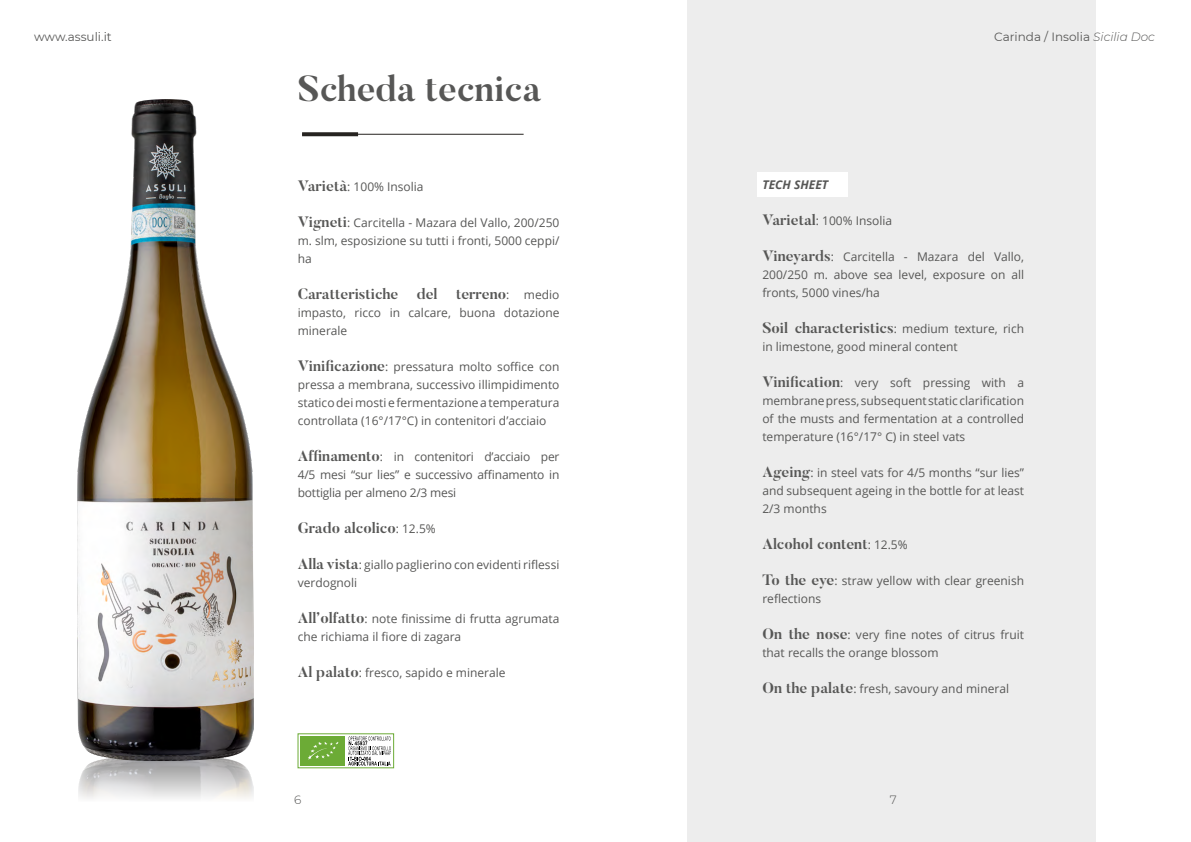
<style>
.page{position:relative;width:1191px;height:842px;background:#fff}
.page>*{position:absolute;margin:0;border:0;box-sizing:border-box;transform-origin:0 0}
.t1{font:700 36px "Butler";color:#575756}
.Text{font:700 15px "Butler";color:#575756}
.Text-2{font:12px/18px "Open Sans";color:#575756;text-align:justify}
.t2{font:12px "Montserrat";color:#575756}
.Text-3{font:italic 700 12px "Open Sans";color:#575756}
.t3{font:300 12px "Montserrat";color:#575756}
.s1{font-weight:300;font-style:italic}
.s2{font-family:"Butler";font-weight:700;font-size:15px}
.s3{font-family:"Open Sans";font-weight:400;font-size:12px}
</style>
<div class="page">
<div style="left:687px;top:0;width:408px;height:842px;background:#ededed"></div>
<hr style="left:302px;top:134px;width:221px;height:1px;background:#262320">
<svg style="left:302px;top:132px;width:56px;height:4px"></svg>
<svg style="left:348px;top:736px;width:43px;height:29px"></svg>
<div style="left:300px;top:736px;width:45px;height:30px;background:#6cab36"></div>
<svg style="left:308px;top:742px;width:31px;height:18px"></svg>
<div style="left:757px;top:172px;width:91px;height:24px;background:#fff"></div>
<img style="left:78px;top:99px;width:176px;height:656px">
<img style="left:78px;top:755px;width:176px;height:44px">
<p class="t2" style="left:34px;top:29px;width:79px">www.assuli.it</p>
<p class="t2" style="left:994px;top:29px;width:162px">Carinda / Insolia <span class="s1">Sicilia Doc</span></p>
<p class="t1" style="left:298px;top:66px;width:245px">Scheda tecnica</p>
<p class="Text-2" style="left:298px;top:177px;width:127px"><span class="s2">Varietà</span>: 100% Insolia</p>
<p class="Text-2" style="left:298px;top:213px;width:263px"><span class="s2">Vigneti</span>: Carcitella - Mazara del Vallo, 200/250 m. slm, esposizione su tutti i fronti, 5000 ceppi/ ha</p>
<p class="Text" style="left:298px;top:284px;width:263px">Caratteristiche del terreno<span class="s3">: medio</span></p>
<p class="Text-2" style="left:298px;top:303px;width:263px">impasto, ricco in calcare, buona dotazione minerale</p>
<p class="Text-2" style="left:298px;top:357px;width:263px"><span class="s2">Vinificazione</span>: pressatura molto soffice con pressa a membrana, successivo illimpidimento statico dei mosti e fermentazione a temperatura controllata (16°/17°C) in contenitori d’acciaio</p>
<p class="Text-2" style="left:298px;top:447px;width:263px"><span class="s2">Affinamento</span>: in contenitori d’acciaio per 4/5 mesi “sur lies” e successivo affinamento in bottiglia per almeno 2/3 mesi</p>
<p class="Text" style="left:298px;top:518px;width:139px">Grado alcolico<span class="s3">: 12.5%</span></p>
<p class="Text-2" style="left:298px;top:555px;width:263px"><span class="s2">Alla vista</span>: giallo paglierino con evidenti riflessi verdognoli</p>
<p class="Text-2" style="left:298px;top:609px;width:263px"><span class="s2">All’olfatto</span>: note finissime di frutta agrumata che richiama il fiore di zagara</p>
<p class="Text-2" style="left:298px;top:663px;width:209px"><span class="s2">Al palato</span>: fresco, sapido e minerale</p>
<p class="Text-3" style="left:762px;top:176px;width:67px">TECH SHEET</p>
<p class="Text-2" style="left:762px;top:212px;width:131px"><span class="s2">Varietal</span>: 100% Insolia</p>
<p class="Text-2" style="left:762px;top:248px;width:263px"><span class="s2">Vineyards</span>: Carcitella - Mazara del Vallo, 200/250 m. above sea level, exposure on all fronts, 5000 vines/ha</p>
<p class="Text" style="left:762px;top:318px;width:263px">Soil characteristics<span class="s3">: medium texture, rich</span></p>
<p class="Text-2" style="left:762px;top:338px;width:197px">in limestone, good mineral content</p>
<p class="Text-2" style="left:762px;top:374px;width:263px"><span class="s2">Vinification</span>: very soft pressing with a membrane press, subsequent static clarification of the musts and fermentation at a controlled temperature (16°/17° C) in steel vats</p>
<p class="Text-2" style="left:762px;top:464px;width:263px"><span class="s2">Ageing</span>: in steel vats for 4/5 months “sur lies” and subsequent ageing in the bottle for at least 2/3 months</p>
<p class="Text" style="left:762px;top:534px;width:147px">Alcohol content<span class="s3">: 12.5%</span></p>
<p class="Text-2" style="left:762px;top:572px;width:263px"><span class="s2">To the eye</span>: straw yellow with clear greenish reflections</p>
<p class="Text-2" style="left:762px;top:626px;width:263px"><span class="s2">On the nose</span>: very fine notes of citrus fruit that recalls the orange blossom</p>
<p class="Text-2" style="left:762px;top:680px;width:248px"><span class="s2">On the palate</span>: fresh, savoury and mineral</p>
<p class="t3" style="left:294px;top:791px;width:9px">6</p>
<p class="t3" style="left:889px;top:791px;width:8px">7</p>
</div>
